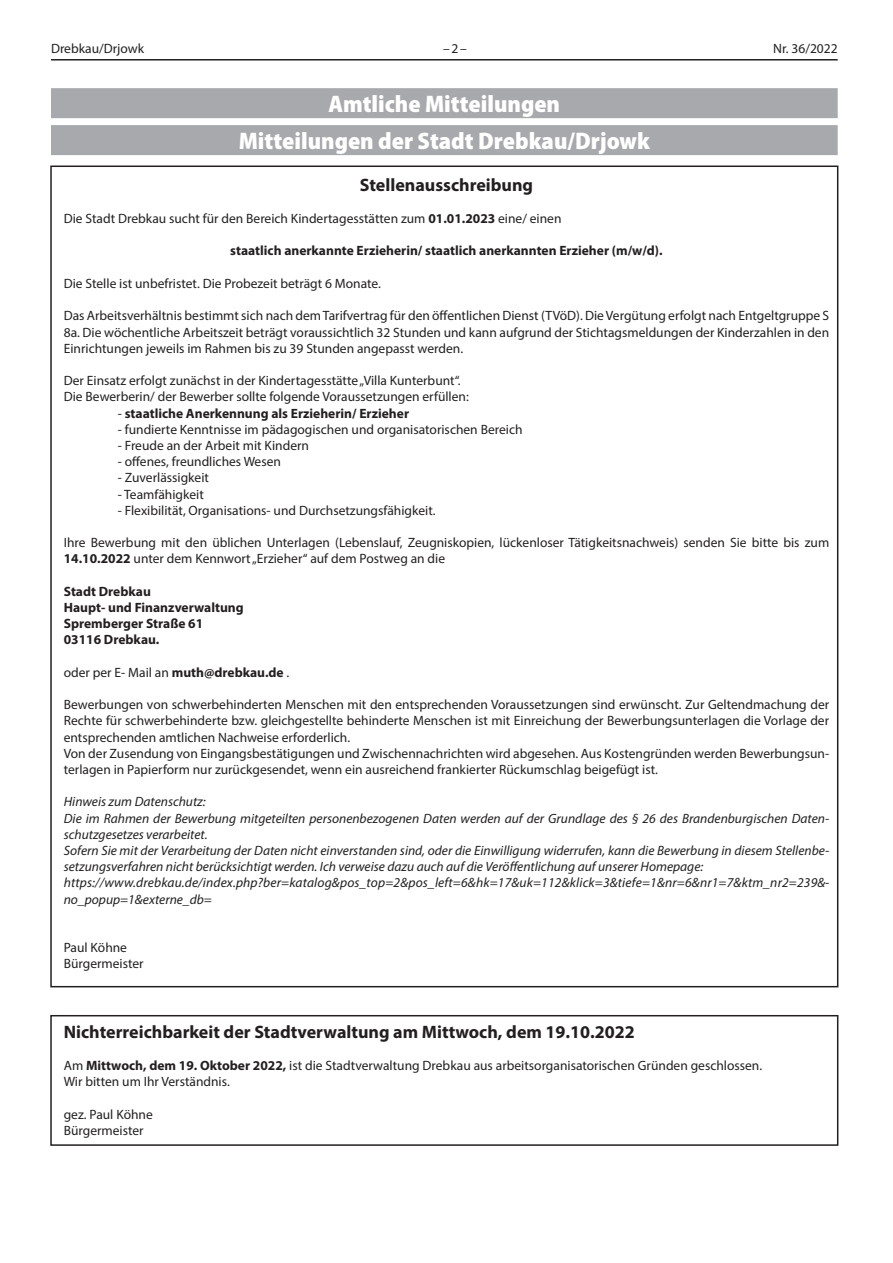
<style>
.page{position:relative;width:893px;height:1263px;background:#fff}
.page>*{position:absolute;margin:0;border:0;box-sizing:border-box;transform-origin:0 0}
.ÜS_amtlich{font:900 semi-condensed 24px "Myriad Pro";color:#fff}
.t1{font:700 18px "Myriad Pro";color:#231f20}
.t2{font:13.5px/16.2px "Myriad Pro";color:#231f20;text-align:justify}
.t3{font:italic 13.5px/16.2px "Myriad Pro";color:#231f20}
.t4{font:700 13.5px "Myriad Pro";color:#231f20}
.s1{font-weight:700}
.s2{font-weight:400}
</style>
<div class="page">
<hr style="left:51px;top:59px;width:787px;height:2px;background:#231f20">
<div style="left:51px;top:88px;width:787px;height:30px;background:#a8a9ad"></div>
<div style="left:51px;top:125px;width:787px;height:30px;background:#a8a9ad"></div>
<div style="left:50px;top:1015px;width:788px;height:131px;border:2px solid #231f20"></div>
<p class="t2" style="left:51px;top:40px;width:95px">Drebkau/Drjowk</p>
<p class="t2" style="left:443px;top:40px;width:25px">–2–</p>
<p class="t2" style="left:773px;top:40px;width:66px">Nr. 36/2022</p>
<p class="ÜS_amtlich" style="left:329px;top:90px;width:233px">Amtliche Mitteilungen</p>
<p class="ÜS_amtlich" style="left:239px;top:127px;width:413px">Mitteilungen der Stadt Drebkau/Drjowk</p>
<p class="t1" style="left:360px;top:173px;width:175px">Stellenausschreibung</p>
<p class="t2" style="left:64px;top:210px;width:499px">Die Stadt Drebkau sucht für den Bereich Kindertagesstätten zum <span class="s1">01.01.2023</span> eine/ einen</p>
<p class="t4" style="left:230px;top:242px;width:434px">staatlich anerkannte Erzieherin/ staatlich anerkannten Erzieher (m/w/d).</p>
<p class="t2" style="left:64px;top:275px;width:319px">Die Stelle ist unbefristet. Die Probezeit beträgt 6 Monate.</p>
<p class="t2" style="left:64px;top:307px;width:767px">Das Arbeitsverhältnis bestimmt sich nach dem Tarifvertrag für den öffentlichen Dienst (TVöD). Die Vergütung erfolgt nach Entgeltgruppe S 8a. Die wöchentliche Arbeitszeit beträgt voraussichtlich 32 Stunden und kann aufgrund der Stichtagsmeldungen der Kinderzahlen in den Einrichtungen jeweils im Rahmen bis zu 39 Stunden angepasst werden.</p>
<p class="t2" style="left:64px;top:372px;width:398px">Der Einsatz erfolgt zunächst in der Kindertagesstätte „Villa Kunterbunt“.</p>
<p class="t2" style="left:64px;top:388px;width:407px">Die Bewerberin/ der Bewerber sollte folgende Voraussetzungen erfüllen:</p>
<p class="t4" style="left:118px;top:404px;width:293px"><span class="s2">-</span> staatliche Anerkennung als Erzieherin/ Erzieher</p>
<p class="t2" style="left:118px;top:421px;width:406px">- fundierte Kenntnisse im pädagogischen und organisatorischen Bereich</p>
<p class="t2" style="left:118px;top:437px;width:193px">- Freude an der Arbeit mit Kindern</p>
<p class="t2" style="left:118px;top:453px;width:165px">- offenes, freundliches Wesen</p>
<p class="t2" style="left:118px;top:469px;width:93px">- Zuverlässigkeit</p>
<p class="t2" style="left:118px;top:486px;width:88px">- Teamfähigkeit</p>
<p class="t2" style="left:118px;top:502px;width:319px">- Flexibilität, Organisations- und Durchsetzungsfähigkeit.</p>
<p class="t2" style="left:64px;top:534px;width:767px">Ihre Bewerbung mit den üblichen Unterlagen (Lebenslauf, Zeugniskopien, lückenloser Tätigkeitsnachweis) senden Sie bitte bis zum<br><span class="s1">14.10.2022</span> unter dem Kennwort „Erzieher“ auf dem Postweg an die</p>
<p class="t4" style="left:64px;top:582px;width:89px">Stadt Drebkau</p>
<p class="t4" style="left:64px;top:599px;width:181px">Haupt- und Finanzverwaltung</p>
<p class="t4" style="left:64px;top:615px;width:141px">Spremberger Straße 61</p>
<p class="t4" style="left:64px;top:631px;width:97px">03116 Drebkau.</p>
<p class="t2" style="left:64px;top:664px;width:227px">oder per E- Mail an <span class="s1">muth@drebkau.de</span> .</p>
<p class="t2" style="left:64px;top:696px;width:767px">Bewerbungen von schwerbehinderten Menschen mit den entsprechenden Voraussetzungen sind erwünscht. Zur Geltendmachung der Rechte für schwerbehinderte bzw. gleichgestellte behinderte Menschen ist mit Einreichung der Bewerbungsunterlagen die Vorlage der entsprechenden amtlichen Nachweise erforderlich.</p>
<p class="t2" style="left:64px;top:745px;width:767px">Von der Zusendung von Eingangsbestätigungen und Zwischennachrichten wird abgesehen. Aus Kostengründen werden Bewerbungsun&shy;terlagen in Papierform nur zurückgesendet, wenn ein ausreichend frankierter Rückumschlag beigefügt ist.</p>
<p class="t3" style="left:64px;top:793px;width:143px">Hinweis zum Datenschutz:</p>
<p class="t3" style="left:64px;top:810px;width:767px">Die im Rahmen der Bewerbung mitgeteilten personenbezogenen Daten werden auf der Grundlage des § 26 des Brandenburgischen Daten&shy;schutzgesetzes verarbeitet.</p>
<p class="t3" style="left:64px;top:842px;width:767px">Sofern Sie mit der Verarbeitung der Daten nicht einverstanden sind, oder die Einwilligung widerrufen, kann die Bewerbung in diesem Stellenbe&shy;setzungsverfahren nicht berücksichtigt werden. Ich verweise dazu auch auf die Veröffentlichung auf unserer Homepage:</p>
<p class="t3" style="left:64px;top:874px;width:767px">https://www.drebkau.de/index.php?ber=katalog&amp;pos_top=2&amp;pos_left=6&amp;hk=17&amp;uk=112&amp;klick=3&amp;tiefe=1&amp;nr=6&amp;nr1=7&amp;ktm_nr2=239&amp;- no_popup=1&amp;externe_db=</p>
<p class="t2" style="left:64px;top:939px;width:65px">Paul Köhne</p>
<p class="t2" style="left:64px;top:955px;width:81px">Bürgermeister</p>
<p class="t1" style="left:64px;top:1020px;width:573px">Nichterreichbarkeit der Stadtverwaltung am Mittwoch, dem 19.10.2022</p>
<p class="t2" style="left:64px;top:1057px;width:700px">Am <span class="s1">Mittwoch, dem 19. Oktober 2022,</span> ist die Stadtverwaltung Drebkau aus arbeitsorganisatorischen Gründen geschlossen.</p>
<p class="t2" style="left:64px;top:1073px;width:167px">Wir bitten um Ihr Verständnis.</p>
<p class="t2" style="left:64px;top:1106px;width:91px">gez. Paul Köhne</p>
<p class="t2" style="left:64px;top:1122px;width:81px">Bürgermeister</p>
</div>
